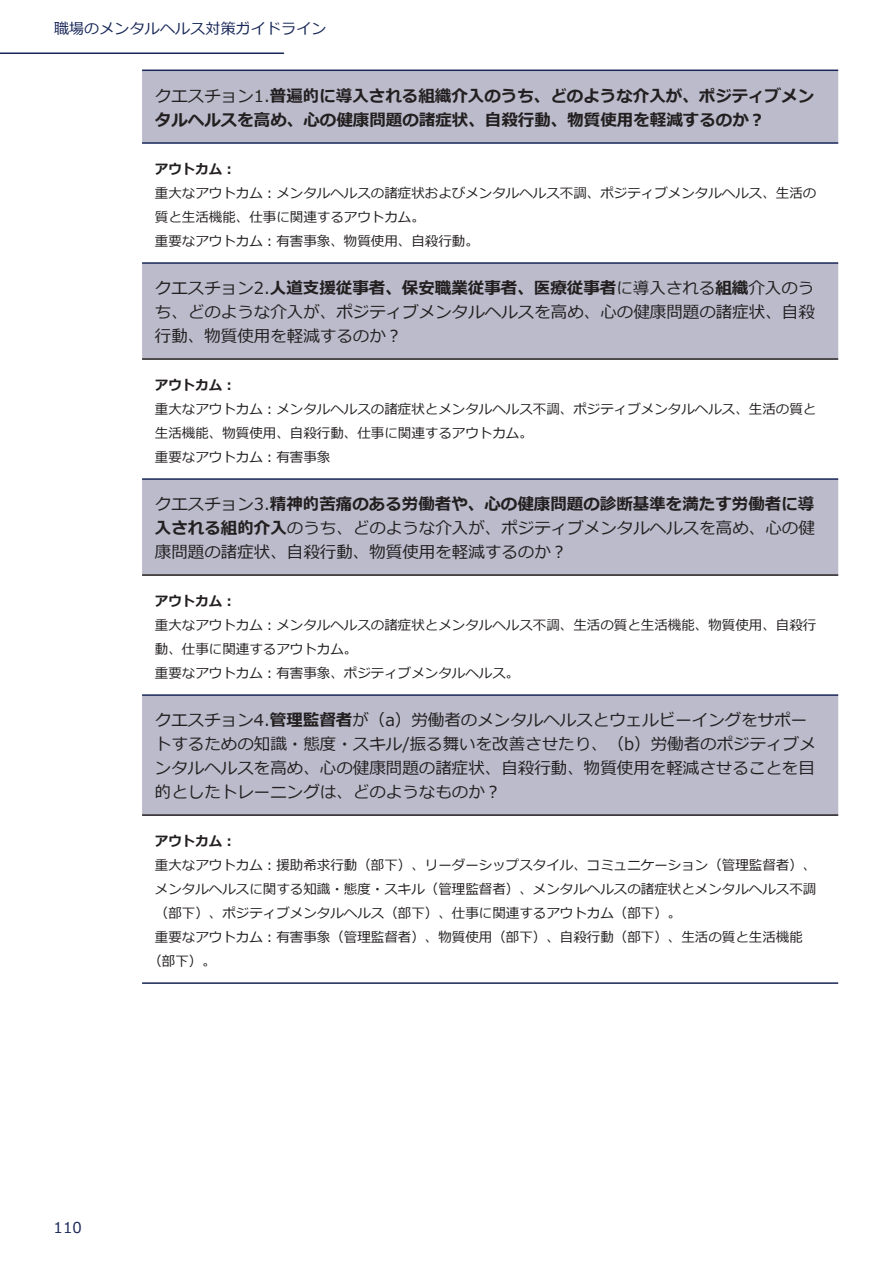
<style>
.page{position:relative;width:893px;height:1263px;background:#fff}
.page>*{position:absolute;margin:0;border:0;box-sizing:border-box;transform-origin:0 0}
._11_16_Reg_JU_Left{font:16.5px/24px "Meiryo";color:#231f20;text-align:justify}
._11_16_Reg_JU_Left-2{font:700 16.5px/24px "Meiryo";color:#231f20}
.t1{font:15px "Meiryo";letter-spacing:.01em;color:#182757}
._11_16_Reg_JU_Left-3{font:13.5px/24px "Meiryo";color:#231f20}
._11_16_Reg_JU_Left-4{font:700 13.5px "Meiryo";color:#231f20}
.s1{font-weight:400}
.s2{font-weight:700}
</style>
<div class="page">
<hr style="left:0;top:53px;width:284px;height:1px;background:#182757">
<svg style="left:142px;top:71px;width:696px;height:743px;fill:#bbbbcb"></svg>
<hr style="left:142px;top:70px;width:696px;height:1px;background:#182757">
<hr style="left:142px;top:142px;width:696px;height:2px;background:#182757">
<hr style="left:142px;top:262px;width:696px;height:2px;background:#182757">
<hr style="left:142px;top:478px;width:696px;height:2px;background:#182757">
<hr style="left:142px;top:694px;width:696px;height:2px;background:#182757">
<hr style="left:142px;top:358px;width:696px;height:2px;background:#231f20">
<hr style="left:142px;top:574px;width:696px;height:2px;background:#231f20">
<hr style="left:142px;top:814px;width:696px;height:2px;background:#231f20">
<hr style="left:142px;top:982px;width:696px;height:2px;background:#182757">
<p class="t1" style="left:54px;top:18px;width:274px">職場のメンタルヘルス対策ガイドライン</p>
<p class="_11_16_Reg_JU_Left-2" style="left:155px;top:85px;width:661px"><span class="s1">クエスチョン1.</span>普遍的に導入される組織介入のうち、どのような介入が、ポジティブメンタルヘルスを高め、心の健康問題の諸症状、自殺行動、物質使用を軽減するのか？</p>
<p class="_11_16_Reg_JU_Left-4" style="left:155px;top:160px;width:83px">アウトカム：</p>
<p class="_11_16_Reg_JU_Left-3" style="left:155px;top:182px;width:663px">重大なアウトカム：メンタルヘルスの諸症状およびメンタルヘルス不調、ポジティブメンタルヘルス、生活の質と生活機能、仕事に関連するアウトカム。</p>
<p class="_11_16_Reg_JU_Left-3" style="left:155px;top:230px;width:326px">重要なアウトカム：有害事象、物質使用、自殺行動。</p>
<p class="_11_16_Reg_JU_Left" style="left:155px;top:277px;width:662px">クエスチョン2.<span class="s2">人道支援従事者、保安職業従事者、医療従事者</span>に導入される<span class="s2">組織</span>介入のうち、どのような介入が、ポジティブメンタルヘルスを高め、心の健康問題の諸症状、自殺行動、物質使用を軽減するのか？</p>
<p class="_11_16_Reg_JU_Left-4" style="left:155px;top:376px;width:83px">アウトカム：</p>
<p class="_11_16_Reg_JU_Left-3" style="left:155px;top:398px;width:663px">重大なアウトカム：メンタルヘルスの諸症状とメンタルヘルス不調、ポジティブメンタルヘルス、生活の質と生活機能、物質使用、自殺行動、仕事に関連するアウトカム。</p>
<p class="_11_16_Reg_JU_Left-3" style="left:155px;top:446px;width:177px">重要なアウトカム：有害事象</p>
<p class="_11_16_Reg_JU_Left" style="left:155px;top:493px;width:662px">クエスチョン3.<span class="s2">精神的苦痛のある労働者や、心の健康問題の診断基準を満たす労働者に導入される組的介入</span>のうち、どのような介入が、ポジティブメンタルヘルスを高め、心の健康問題の諸症状、自殺行動、物質使用を軽減するのか？</p>
<p class="_11_16_Reg_JU_Left-4" style="left:155px;top:592px;width:83px">アウトカム：</p>
<p class="_11_16_Reg_JU_Left-3" style="left:155px;top:614px;width:663px">重大なアウトカム：メンタルヘルスの諸症状とメンタルヘルス不調、生活の質と生活機能、物質使用、自殺行動、仕事に関連するアウトカム。</p>
<p class="_11_16_Reg_JU_Left-3" style="left:155px;top:662px;width:366px">重要なアウトカム：有害事象、ポジティブメンタルヘルス。</p>
<p class="_11_16_Reg_JU_Left" style="left:155px;top:709px;width:662px;text-align:left">クエスチョン4.<span class="s2">管理監督者</span>が（a）労働者のメンタルヘルスとウェルビーイングをサポートするための知識・態度・スキル/振る舞いを改善させたり、（b）労働者のポジティブメンタルヘルスを高め、心の健康問題の諸症状、自殺行動、物質使用を軽減させることを目的としたトレーニングは、どのようなものか？</p>
<p class="_11_16_Reg_JU_Left-4" style="left:155px;top:832px;width:83px">アウトカム：</p>
<p class="_11_16_Reg_JU_Left-3" style="left:155px;top:854px;width:663px;text-align:justify">重大なアウトカム：援助希求行動（部下）、リーダーシップスタイル、コミュニケーション（管理監督者）、メンタルヘルスに関する知識・態度・スキル（管理監督者）、メンタルヘルスの諸症状とメンタルヘルス不調（部下）、ポジティブメンタルヘルス（部下）、仕事に関連するアウトカム（部下）。</p>
<p class="_11_16_Reg_JU_Left-3" style="left:148px;top:926px;width:656px;text-indent:6px">重要なアウトカム：有害事象（管理監督者）、物質使用（部下）、自殺行動（部下）、生活の質と生活機能（部下）。</p>
<p class="t1" style="left:54px;top:1216px;width:30px">110</p>
</div>
